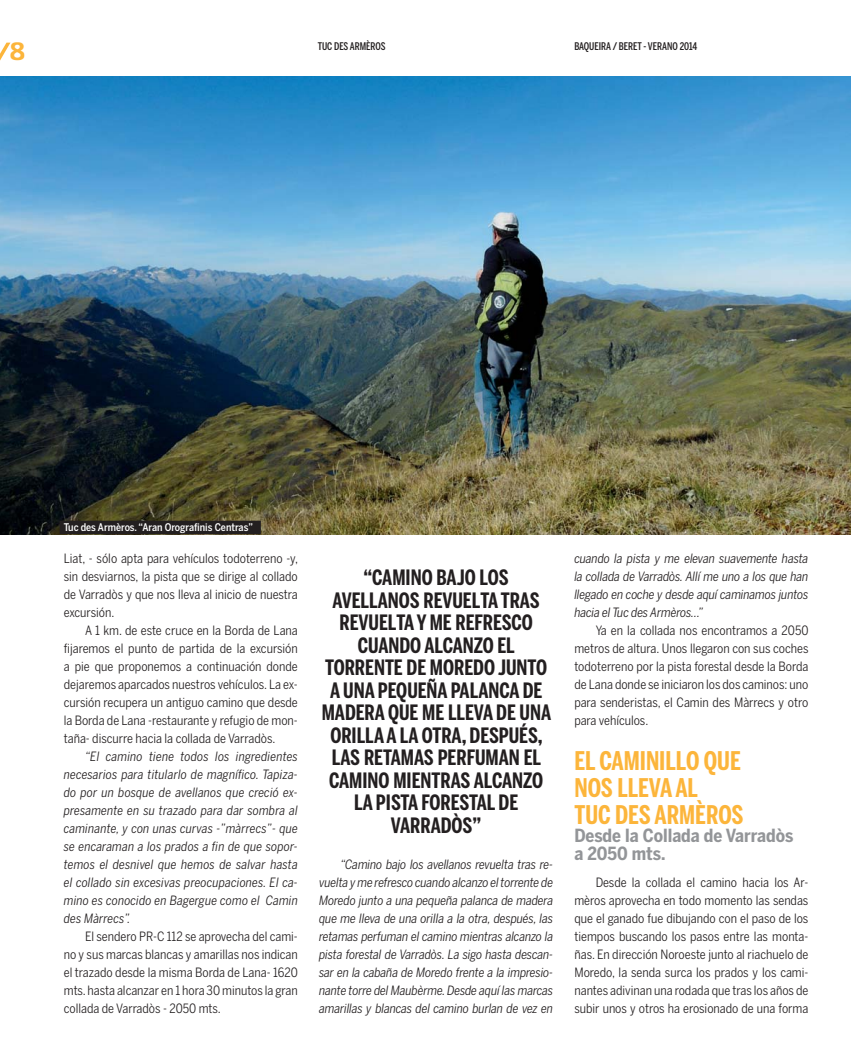
<style>
.page{position:relative;width:851px;height:1063px;background:#fff}
.page>*{position:absolute;margin:0;border:0;box-sizing:border-box;transform-origin:0 0}
.t1{font:700 25.5px/27px "Benton Sans Comp";color:#fcb53b}
.t2{font:700 24px "Benton Sans";color:#fcb53b}
.t3{font:700 21px/22.5px "Benton Sans Comp";color:#231f20;text-align:center}
.t4{font:700 18px/18px "Benton Sans Cond";color:#939598}
.t5{font:12.75px/18px "Benton Sans Cond";color:#231f20;text-align:justify}
.t6{font:italic 12.75px/18px "Benton Sans Cond";letter-spacing:-.01em;color:#231f20;text-align:justify}
.t7{font:500 10.5px "Benton Sans Cond";color:#fff}
.t8{font:500 10.5px "Benton Sans Comp";color:#231f20}
</style>
<div class="page">
<img style="left:0;top:76px;width:850px;height:458px">
<img style="left:850px;top:76px;width:1px;height:458px">
<div style="left:60px;top:521px;width:201px;height:13px;background:#231f20"></div>
<svg style="left:0;top:43px;width:11px;height:43px"></svg>
<h2 class="t2" style="left:10px;top:43px;width:17px">8</h2>
<p class="t8" style="left:317px;top:43px;width:69px">TUC DES ARMÈROS</p>
<p class="t8" style="left:574px;top:43px;width:124px">BAQUEIRA / BERET - VERANO 2014</p>
<p class="t7" style="left:64px;top:523px;width:191px">Tuc des Armèros. “Aran Orografinis Centras”</p>
<p class="t5" style="left:64px;top:550px;width:236px">Liat, - sólo apta para vehículos todoterreno -y, sin desviarnos, la pista que se dirige al collado de Varradòs y que nos lleva al inicio de nuestra excursión.</p>
<p class="t5" style="left:64px;top:622px;width:235px;text-indent:21px">A 1 km. de este cruce en la Borda de Lana fijaremos el punto de partida de la excursión a pie que proponemos a continuación donde dejaremos aparcados nuestros vehículos. La ex&shy;cursión recupera un antiguo camino que desde la Borda de Lana -restaurante y refugio de mon&shy;taña- discurre hacia la collada de Varradòs.</p>
<p class="t6" style="left:64px;top:748px;width:235px;text-indent:21px">“El camino tiene todos los ingredientes necesarios para titularlo de magnífico. Tapiza&shy;do por un bosque de avellanos que creció ex&shy;presamente en su trazado para dar sombra al caminante, y con unas curvas -”màrrecs”- que se encaraman a los prados a fin de que sopor&shy;temos el desnivel que hemos de salvar hasta el collado sin excesivas preocupaciones. El ca&shy;mino es conocido en Bagergue como el Camin des Màrrecs”.</p>
<p class="t5" style="left:64px;top:928px;width:235px;text-indent:21px">El sendero PR-C 112 se aprovecha del cami&shy;no y sus marcas blancas y amarillas nos indican el trazado desde la misma Borda de Lana- 1620 mts. hasta alcanzar en 1 hora 30 minutos la gran collada de Varradòs - 2050 mts.</p>
<p class="t3" style="left:321px;top:568px;width:231px">“CAMINO BAJO LOS<br>AVELLANOS REVUELTA TRAS<br>REVUELTA Y ME REFRESCO<br>CUANDO ALCANZO EL<br>TORRENTE DE MOREDO JUNTO<br>A UNA PEQUEÑA PALANCA DE<br>MADERA QUE ME LLEVA DE UNA<br>ORILLA A LA OTRA, DESPUÉS,<br>LAS RETAMAS PERFUMAN EL<br>CAMINO MIENTRAS ALCANZO<br>LA PISTA FORESTAL DE<br>VARRADÒS”</p>
<p class="t6" style="left:319px;top:856px;width:235px;text-indent:21px">“Camino bajo los avellanos revuelta tras re&shy;vuelta y me refresco cuando alcanzo el torrente de Moredo junto a una pequeña palanca de madera que me lleva de una orilla a la otra, después, las retamas perfuman el camino mientras alcanzo la pista forestal de Varradòs. La sigo hasta descan&shy;sar en la cabaña de Moredo frente a la impresio&shy;nante torre del Maubèrme. Desde aquí las marcas amarillas y blancas del camino burlan de vez en</p>
<p class="t6" style="left:574px;top:550px;width:235px">cuando la pista y me elevan suavemente hasta la collada de Varradòs. Allí me uno a los que han llegado en coche y desde aquí caminamos juntos hacia el Tuc des Armèros…”</p>
<p class="t5" style="left:574px;top:622px;width:235px;text-indent:21px">Ya en la collada nos encontramos a 2050 metros de altura. Unos llegaron con sus coches todoterreno por la pista forestal desde la Borda de Lana donde se iniciaron los dos caminos: uno para senderistas, el Camin des Màrrecs y otro para vehículos.</p>
<h1 class="t1" style="left:574px;top:749px;width:171px">EL CAMINILLO QUE<br>NOS LLEVA AL<br>TUC DES ARMÈROS</h1>
<h3 class="t4" style="left:574px;top:828px;width:220px">Desde la Collada de Varradòs a 2050 mts.</h3>
<p class="t5" style="left:574px;top:874px;width:235px;text-indent:21px">Desde la collada el camino hacia los Ar&shy;mèros aprovecha en todo momento las sendas que el ganado fue dibujando con el paso de los tiempos buscando los pasos entre las monta&shy;ñas. En dirección Noroeste junto al riachuelo de Moredo, la senda surca los prados y los cami&shy;nantes adivinan una rodada que tras los años de subir unos y otros ha erosionado de una forma</p>
</div>
